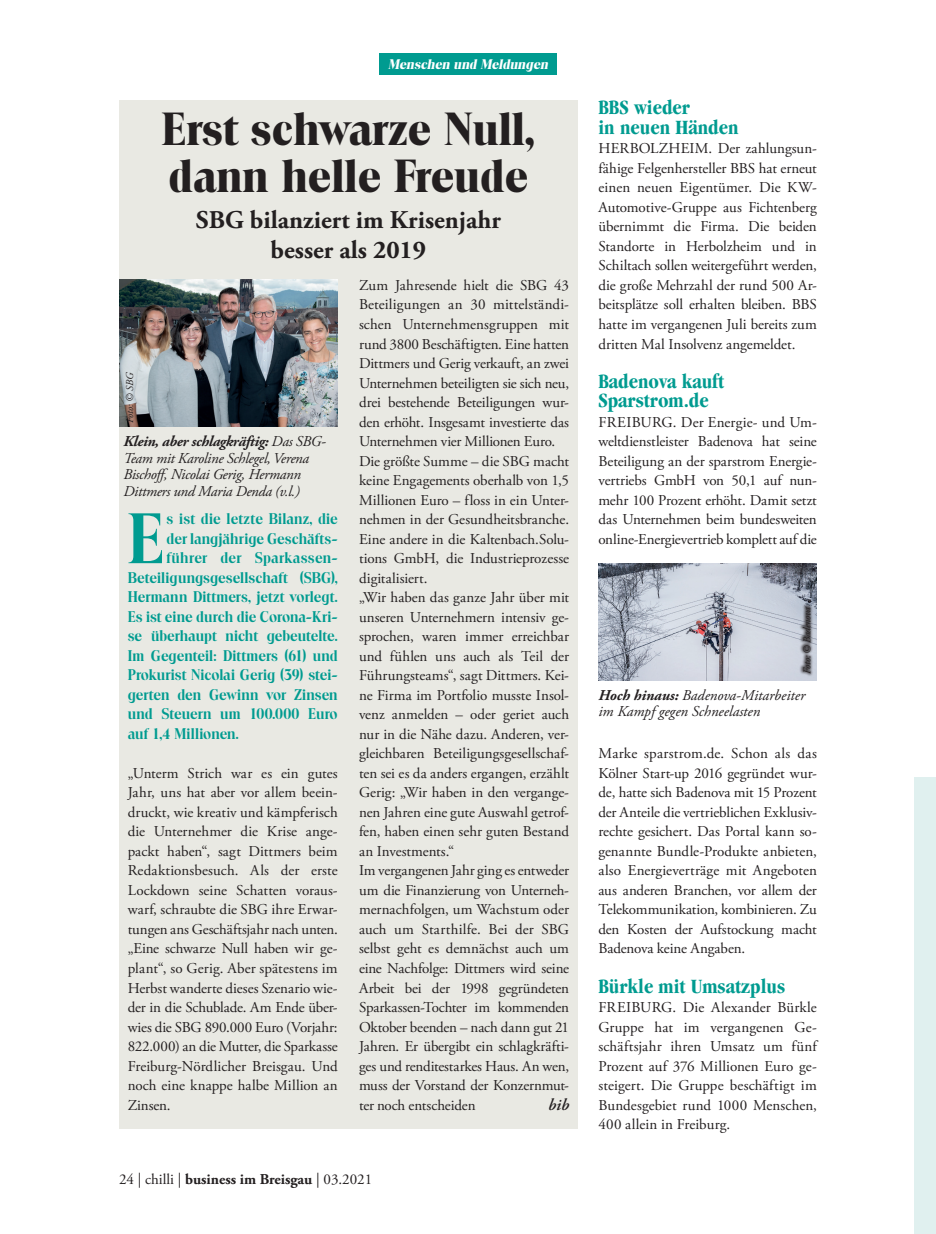
<style>
.page{position:relative;width:936px;height:1234px;background:#fff}
.page>*{position:absolute;margin:0;border:0;box-sizing:border-box;transform-origin:0 0}
.t1{font:600 69.15px "Toledo";color:#009b90}
.t2{font:700 45px/46.5px "Toledo";color:#231f20}
.t3{font:700 25.5px/29.5px "Adobe Garamond Pro";color:#231f20;text-align:center}
.t4{font:700 condensed 21px/19.4px "Garamond";color:#009b90}
.t5{font:italic 600 16.5px "Adobe Garamond Pro";color:#231f20}
.t6{font:15px/19.5px "Adobe Garamond Pro";letter-spacing:-.005em;color:#231f20;text-align:justify}
.t7{font:600 15px "Toledo";color:#009b90}
.t8{font:italic 15px/16.5px "Adobe Garamond Pro";letter-spacing:-.02em;color:#231f20}
.t9{font:italic 15px/16.5px "Adobe Garamond Pro";color:#231f20}
.t10{font:600 15px "Toledo";letter-spacing:.02em;color:#009b90}
.t11{font:italic 700 13.5px "Toledo";color:#fff}
.t12{font:italic 10.5px "Adobe Garamond Pro";letter-spacing:-.025em;color:#231f20}
.s1{font-weight:700}
</style>
<div class="page">
<div style="left:914px;top:777px;width:21px;height:456px;background:#e0f0ef"></div>
<div style="left:379px;top:53px;width:177px;height:22px;background:#009b90"></div>
<div style="left:119px;top:100px;width:458px;height:1028px;background:#e9e9e3"></div>
<img style="left:119px;top:279px;width:218px;height:147px">
<img style="left:598px;top:563px;width:218px;height:117px">
<div style="left:799px;top:603px;width:15px;height:74px;background:#231f20;opacity:.75"></div>
<p class="t11" style="left:388px;top:56px;width:161px">Menschen und Meldungen</p>
<h2 class="t2" style="left:162px;top:107px;width:374px">Erst schwarze Null, dann helle Freude</h2>
<h3 class="t3" style="left:196px;top:205px;width:306px">SBG bilanziert im Krisenjahr besser als 2019</h3>
<p class="t12" style="left:123px;top:423px;width:53px;rotate:-90deg">Foto: © SBG</p>
<p class="t8" style="left:123px;top:433px;width:204px"><span class="s1">Klein, aber schlagkräftig:</span> Das SBG-Team mit Karoline Schlegel, Verena Bischoff, Nicolai Gerig, Hermann Dittmers und Maria Denda (v.l.)</p>
<h1 class="t1" style="left:128px;top:498px;width:38px">E</h1>
<p class="t7" style="left:167px;top:510px;width:173px">s ist die letzte Bilanz, die</p>
<p class="t7" style="left:167px;top:529px;width:173px">der langjährige Geschäfts-</p>
<p class="t10" style="left:167px;top:549px;width:173px">führer der Sparkassen-</p>
<p class="t7" style="left:128px;top:568px;width:211px">Beteiligungsgesellschaft (SBG),</p>
<p class="t7" style="left:128px;top:588px;width:211px">Hermann Dittmers, jetzt vorlegt.</p>
<p class="t7" style="left:128px;top:607px;width:211px">Es ist eine durch die Corona-Kri-</p>
<p class="t7" style="left:128px;top:627px;width:211px">se überhaupt nicht gebeutelte.</p>
<p class="t7" style="left:128px;top:646px;width:211px">Im Gegenteil: Dittmers (61) und</p>
<p class="t7" style="left:128px;top:666px;width:211px">Prokurist Nicolai Gerig (39) stei-</p>
<p class="t7" style="left:128px;top:685px;width:211px">gerten den Gewinn vor Zinsen</p>
<p class="t7" style="left:128px;top:705px;width:211px">und Steuern um 100.000 Euro</p>
<p class="t7" style="left:128px;top:724px;width:112px">auf 1,4 Millionen.</p>
<p class="t6" style="left:128px;top:763px;width:211px">„Unterm Strich war es ein gutes Jahr, uns hat aber vor allem beein&shy;druckt, wie kreativ und kämpferisch die Unternehmer die Krise ange&shy;packt haben“, sagt Dittmers beim Redaktionsbesuch. Als der erste Lockdown seine Schatten voraus&shy;warf, schraubte die SBG ihre Erwar&shy;tungen ans Geschäftsjahr nach unten. „Eine schwarze Null haben wir ge&shy;plant“, so Gerig. Aber spätestens im Herbst wanderte dieses Szenario wie&shy;der in die Schublade. Am Ende über&shy;wies die SBG 890.000 Euro (Vorjahr:<br>822.000) an die Mutter, die Sparkasse Freiburg-Nördlicher Breisgau. Und noch eine knappe halbe Million an Zinsen.</p>
<p class="t6" style="left:359px;top:276px;width:211px;text-align:left">Zum Jahresende hielt die SBG 43<br>Beteiligungen an 30 mittelständi&shy;schen Unternehmensgruppen mit rund 3800 Beschäftigten. Eine hatten Dittmers und Gerig verkauft, an zwei Unternehmen beteiligten sie sich neu, drei bestehende Beteiligungen wur&shy;den erhöht. Insgesamt investierte das Unternehmen vier Millionen Euro.<br>Die größte Summe – die SBG macht keine Engagements oberhalb von 1,5<br>Millionen Euro – floss in ein Unter&shy;nehmen in der Gesundheitsbranche.<br>Eine andere in die Kaltenbach.Solu&shy;tions GmbH, die Industrieprozesse digitalisiert.<br>„Wir haben das ganze Jahr über mit unseren Unternehmern intensiv ge&shy;sprochen, waren immer erreichbar und fühlen uns auch als Teil der Führungsteams“, sagt Dittmers. Kei&shy;ne Firma im Portfolio musste Insol&shy;venz anmelden – oder geriet auch nur in die Nähe dazu. Anderen, ver&shy;gleichbaren Beteiligungsgesellschaf&shy;ten sei es da anders ergangen, erzählt Gerig: „Wir haben in den vergange&shy;nen Jahren eine gute Auswahl getrof&shy;fen, haben einen sehr guten Bestand an Investments.“<br>Im vergangenen Jahr ging es entweder um die Finanzierung von Unterneh&shy;mernachfolgen, um Wachstum oder auch um Starthilfe. Bei der SBG selbst geht es demnächst auch um eine Nachfolge: Dittmers wird seine Arbeit bei der 1998 gegründeten Sparkassen-Tochter im kommenden Oktober beenden – nach dann gut 21<br>Jahren. Er übergibt ein schlagkräfti&shy;ges und renditestarkes Haus. An wen, muss der Vorstand der Konzernmut&shy;ter noch entscheiden</p>
<p class="t5" style="left:548px;top:1094px;width:22px">bib</p>
<p class="t6" style="left:119px;top:1169px;width:255px">24 | chilli | <span class="s1">business im Breisgau</span> | 03.2021</p>
<h3 class="t4" style="left:598px;top:98px;width:141px">BBS wieder<br>in neuen Händen</h3>
<p class="t6" style="left:598px;top:139px;width:220px">HERBOLZHEIM. Der zahlungsun&shy;fähige Felgenhersteller BBS hat erneut einen neuen Eigentümer. Die KW-Automotive-Gruppe aus Fichtenberg übernimmt die Firma. Die beiden Standorte in Herbolzheim und in Schiltach sollen weitergeführt werden, die große Mehrzahl der rund 500 Ar&shy;beitsplätze soll erhalten bleiben. BBS hatte im vergangenen Juli bereits zum dritten Mal Insolvenz angemeldet.</p>
<h3 class="t4" style="left:598px;top:371px;width:127px">Badenova kauft<br>Sparstrom.de</h3>
<p class="t6" style="left:598px;top:412px;width:220px">FREIBURG. Der Energie- und Um&shy;weltdienstleister Badenova hat seine Beteiligung an der sparstrom Energie&shy;vertriebs GmbH von 50,1 auf nun&shy;mehr 100 Prozent erhöht. Damit setzt das Unternehmen beim bundesweiten online-Energievertrieb komplett auf die</p>
<p class="t12" style="left:800px;top:673px;width:68px;rotate:-90deg">Foto: © Badenova</p>
<p class="t9" style="left:598px;top:687px;width:208px"><span class="s1">Hoch hinaus:</span> Badenova-Mitarbeiter im Kampf gegen Schneelasten</p>
<p class="t6" style="left:598px;top:744px;width:220px">Marke sparstrom.de. Schon als das Kölner Start-up 2016 gegründet wur&shy;de, hatte sich Badenova mit 15 Prozent der Anteile die vertrieblichen Exklusiv&shy;rechte gesichert. Das Portal kann so&shy;genannte Bundle-Produkte anbieten, also Energieverträge mit Angeboten aus anderen Branchen, vor allem der Telekommunikation, kombinieren. Zu den Kosten der Aufstockung macht Badenova keine Angaben.</p>
<h3 class="t4" style="left:598px;top:975px;width:188px">Bürkle mit Umsatzplus</h3>
<p class="t6" style="left:598px;top:997px;width:220px">FREIBURG. Die Alexander Bürkle Gruppe hat im vergangenen Ge&shy;schäftsjahr ihren Umsatz um fünf Prozent auf 376 Millionen Euro ge&shy;steigert. Die Gruppe beschäftigt im Bundesgebiet rund 1000 Menschen, 400 allein in Freiburg.</p>
</div>
